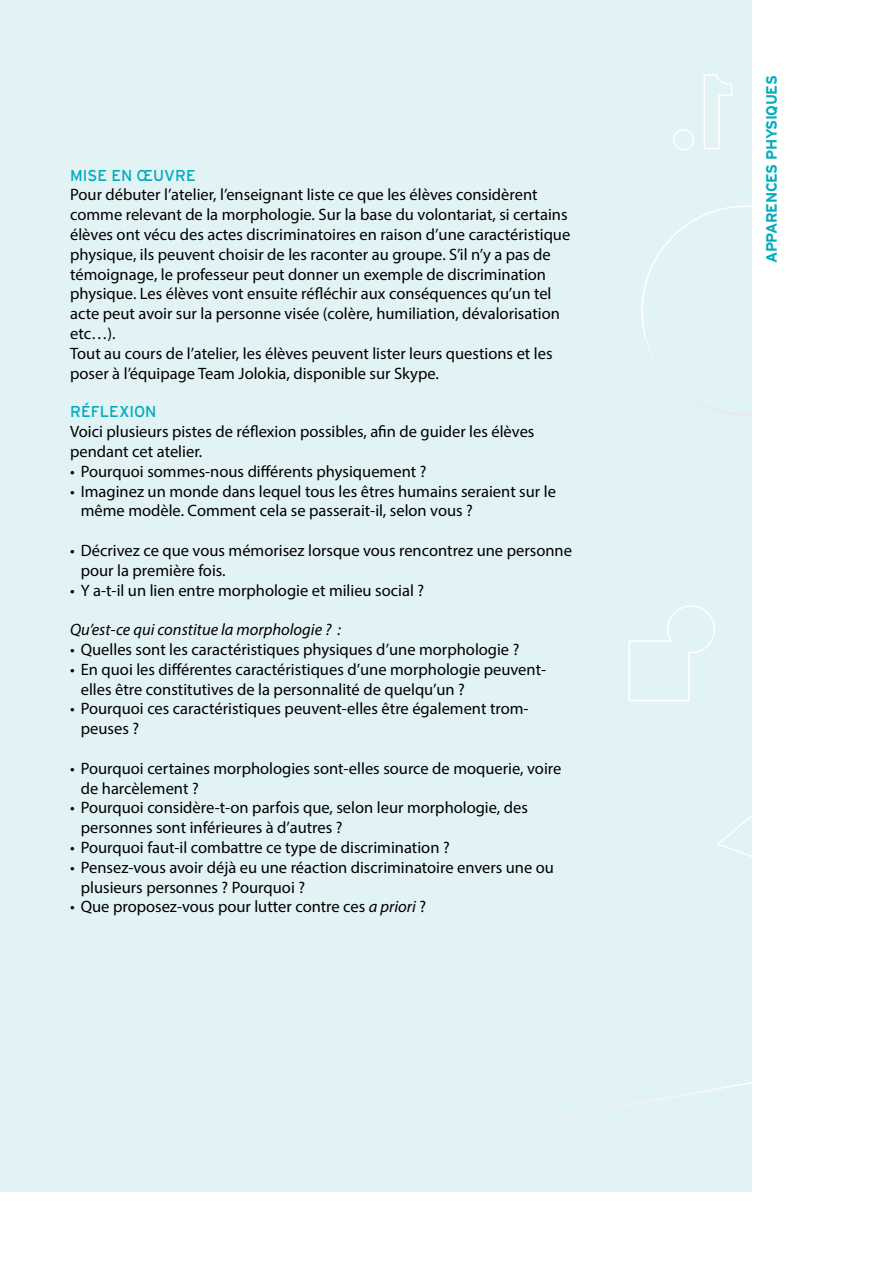
<style>
.page{position:relative;width:893px;height:1263px;background:#fff}
.page>*{position:absolute;margin:0;border:0;box-sizing:border-box;transform-origin:0 0}
.t1{font:16.5px/19.8px "Myriad Pro";color:#000}
.t2{font:italic 16.5px "Myriad Pro";color:#000}
.t3{font:15.75px "Interstate";color:#00abbd}
.t4{font:700 15px "Interstate";letter-spacing:-.025em;color:#00abbd}
.s1{font-style:italic}
</style>
<div class="page">
<div style="left:0;top:0;width:753px;height:1193px;background:#e2f3f5"></div>
<svg style="left:545px;top:1067px;width:208px;height:126px"></svg>
<svg style="left:641px;top:189px;width:112px;height:242px"></svg>
<svg style="left:717px;top:777px;width:36px;height:103px"></svg>
<svg style="left:703px;top:74px;width:29px;height:75px"></svg>
<div style="left:673px;top:129px;width:21px;height:21px;border:2px solid #fff;border-radius:50%"></div>
<svg style="left:628px;top:605px;width:87px;height:96px"></svg>
<p class="t3" style="left:70px;top:166px;width:127px">M ISE EN ŒUVRE</p>
<p class="t1" style="left:70px;top:185px;width:502px">Pour débuter l’atelier, l’enseignant liste ce que les élèves considèrent comme relevant de la morphologie. Sur la base du volontariat, si certains élèves ont vécu des actes discriminatoires en raison d’une caractéristique physique, ils peuvent choisir de les raconter au groupe. S’il n’y a pas de témoignage, le professeur peut donner un exemple de discrimination physique. Les élèves vont ensuite réfléchir aux conséquences qu’un tel acte peut avoir sur la personne visée (colère, humiliation, dévalorisation etc…).<br>Tout au cours de l’atelier, les élèves peuvent lister leurs questions et les poser à l’équipage Team Jolokia, disponible sur Skype.</p>
<p class="t3" style="left:70px;top:403px;width:75px">RÉFLEXION</p>
<p class="t1" style="left:70px;top:421px;width:466px">Voici plusieurs pistes de réflexion possibles, afin de guider les élèves pendant cet atelier.</p>
<p class="t1" style="left:70px;top:461px;width:358px">• Pourquoi sommes-nous différents physiquement ?</p>
<p class="t1" style="left:81px;top:481px;width:477px;text-indent:-11px">• Imaginez un monde dans lequel tous les êtres humains seraient sur le même modèle. Comment cela se passerait-il, selon vous ?</p>
<p class="t1" style="left:81px;top:540px;width:493px;text-indent:-11px">• Décrivez ce que vous mémorisez lorsque vous rencontrez une personne pour la première fois.</p>
<p class="t1" style="left:70px;top:580px;width:355px">• Y a-t-il un lien entre morphologie et milieu social ?</p>
<p class="t2" style="left:70px;top:619px;width:272px">Qu’est-ce qui constitue la morphologie ? :</p>
<p class="t1" style="left:70px;top:639px;width:451px">• Quelles sont les caractéristiques physiques d’une morphologie ?</p>
<p class="t1" style="left:81px;top:659px;width:467px;text-indent:-11px">• En quoi les différentes caractéristiques d’une morphologie peuvent&shy;elles être constitutives de la personnalité de quelqu’un ?</p>
<p class="t1" style="left:81px;top:699px;width:449px;text-indent:-11px">• Pourquoi ces caractéristiques peuvent-elles être également trom&shy;peuses ?</p>
<p class="t1" style="left:81px;top:758px;width:482px;text-indent:-11px">• Pourquoi certaines morphologies sont-elles source de moquerie, voire de harcèlement ?</p>
<p class="t1" style="left:81px;top:798px;width:449px;text-indent:-11px">• Pourquoi considère-t-on parfois que, selon leur morphologie, des personnes sont inférieures à d’autres ?</p>
<p class="t1" style="left:70px;top:837px;width:381px">• Pourquoi faut-il combattre ce type de discrimination ?</p>
<p class="t1" style="left:81px;top:857px;width:475px;text-indent:-11px">• Pensez-vous avoir déjà eu une réaction discriminatoire envers une ou plusieurs personnes ? Pourquoi ?</p>
<p class="t1" style="left:70px;top:897px;width:357px">• Que proposez-vous pour lutter contre ces <span class="s1">a priori</span> ?</p>
<p class="t4" style="left:763px;top:263px;width:189px;rotate:-90deg">APPARENCES PHYSIQUES</p>
</div>
